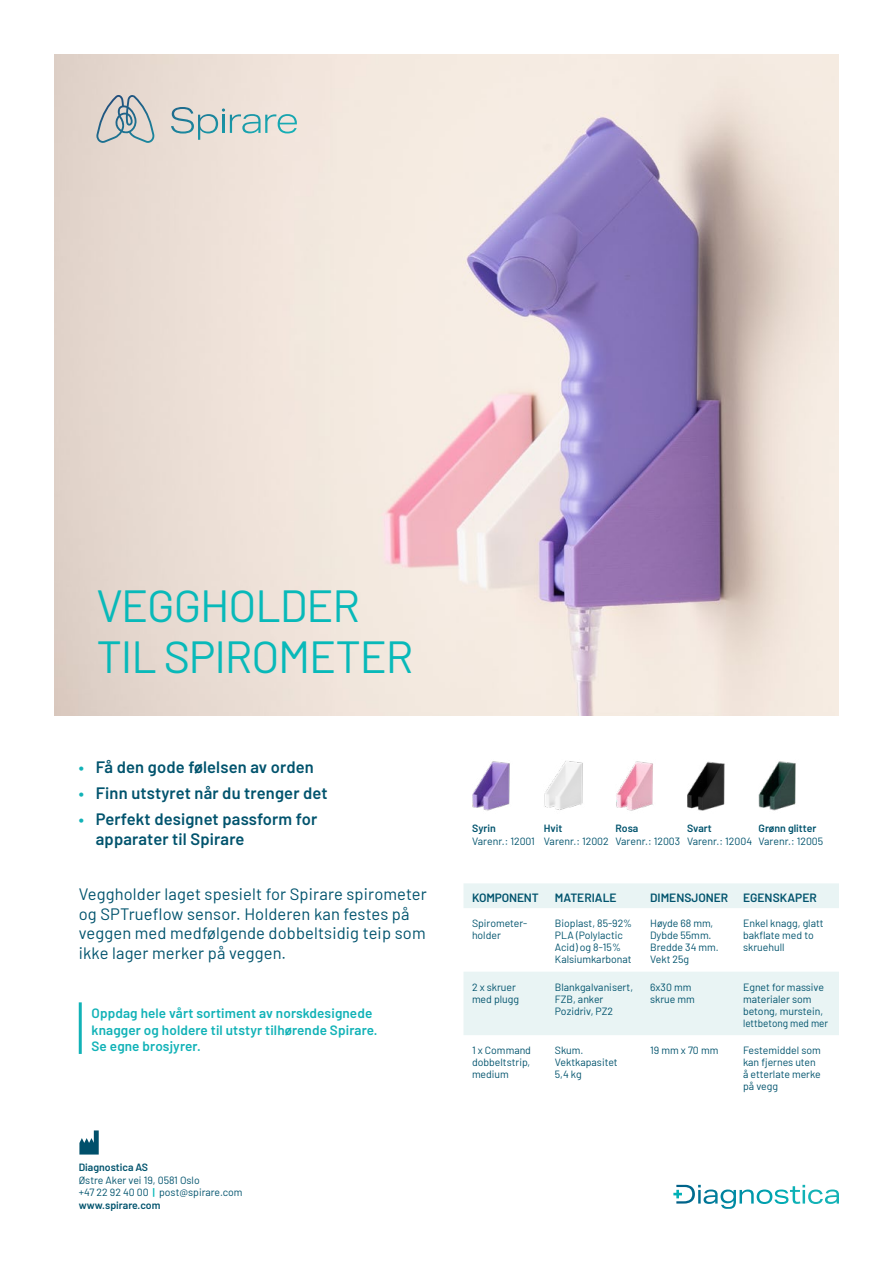
<style>
.page{position:relative;width:893px;height:1263px;background:#fff}
.page>*{position:absolute;margin:0;border:0;box-sizing:border-box;transform-origin:0 0}
.t1{font:45px/51px "Barlow";letter-spacing:-.025em;color:#08b9b9}
.t2{font:16.5px/19.8px "Barlow";letter-spacing:.01em;color:#00536d}
.t3{font:600 16.5px/19.8px "Barlow";letter-spacing:.01em;color:#00536d}
.t4{font:600 13.5px/16.5px "Barlow";letter-spacing:.01em;color:#11b2b7}
.t5{font:600 12px "Barlow";color:#00536d}
.t6{font:10.5px/12px "Barlow";color:#00536d}
.t7{font:600 10.5px "Barlow";color:#00536d}
.s1{color:#11b2b7}
.s2{font-weight:600;color:#08b9b9}
.s3{font-weight:600}
</style>
<div class="page">
<img style="left:54px;top:54px;width:785px;height:661px">
<svg style="left:96px;top:95px;width:59px;height:48px;background:#bdc1c0"></svg>
<svg style="left:171px;top:107px;width:126px;height:33px;background:#c6d2ce"></svg>
<svg style="left:79px;top:1130px;width:20px;height:24px"></svg>
<img style="left:698px;top:1185px;width:3px;height:18px">
<img style="left:704px;top:1189px;width:14px;height:15px">
<img style="left:720px;top:1189px;width:16px;height:20px">
<img style="left:739px;top:1189px;width:15px;height:14px">
<img style="left:757px;top:1189px;width:15px;height:15px">
<img style="left:774px;top:1189px;width:14px;height:15px">
<img style="left:790px;top:1186px;width:10px;height:18px">
<img style="left:802px;top:1185px;width:3px;height:18px">
<img style="left:808px;top:1189px;width:15px;height:15px">
<img style="left:825px;top:1189px;width:14px;height:15px">
<img style="left:676px;top:1185px;width:19px;height:18px">
<svg style="left:673px;top:1190px;width:9px;height:8px"></svg>
<svg style="left:463px;top:883px;width:376px;height:152px;fill:#e9f4f4"></svg>
<img style="left:544px;top:761px;width:39px;height:49px">
<img style="left:616px;top:761px;width:37px;height:50px">
<img style="left:472px;top:761px;width:38px;height:50px">
<img style="left:687px;top:761px;width:38px;height:50px">
<img style="left:759px;top:761px;width:37px;height:50px">
<hr style="left:79px;top:1002px;width:3px;height:52px;background:#11b2b7">
<h1 class="t1" style="left:96px;top:577px;width:319px">VEGGHOLDER<br>TIL SPIROMETER</h1>
<h2 class="t3" style="left:79px;top:756px;width:237px"><span class="s1">•</span> Få den gode følelsen av orden</h2>
<h2 class="t3" style="left:79px;top:782px;width:250px"><span class="s1">•</span> Finn utstyret når du trenger det</h2>
<h2 class="t3" style="left:96px;top:807px;width:223px;text-indent:-17px"><span class="s1">•</span> Perfekt designet passform for apparater til Spirare</h2>
<h2 class="t2" style="left:79px;top:883px;width:350px">Veggholder laget spesielt for Spirare spirometer og SPTrueflow sensor. Holderen kan festes på veggen med medfølgende dobbeltsidig teip som ikke lager merker på veggen.</h2>
<p class="t4" style="left:92px;top:1004px;width:288px">Oppdag hele vårt sortiment av norskdesignede knagger og holdere til utstyr tilhørende Spirare.<br>Se egne brosjyrer.</p>
<p class="t7" style="left:79px;top:1160px;width:71px">Diagnostica AS</p>
<p class="t6" style="left:79px;top:1173px;width:165px;line-height:12.6px">Østre Aker vei 19, 0581 Oslo<br>+47 22 92 40 00 <span class="s2">|</span> post@spirare.com <span class="s3">www.spirare.com</span></p>
<p class="t7" style="left:472px;top:821px;width:25px">Syrin</p>
<p class="t6" style="left:472px;top:834px;width:64px">Varenr.: 12001</p>
<p class="t7" style="left:759px;top:821px;width:59px">Grønn glitter</p>
<p class="t6" style="left:759px;top:834px;width:66px">Varenr.: 12005</p>
<p class="t7" style="left:544px;top:821px;width:20px">Hvit</p>
<p class="t6" style="left:544px;top:834px;width:66px">Varenr.: 12002</p>
<p class="t7" style="left:687px;top:821px;width:26px">Svart</p>
<p class="t6" style="left:687px;top:834px;width:67px">Varenr.: 12004</p>
<p class="t7" style="left:616px;top:821px;width:24px">Rosa</p>
<p class="t6" style="left:616px;top:834px;width:66px">Varenr.: 12003</p>
<p class="t5" style="left:472px;top:889px;width:68px">KOMPONENT</p>
<p class="t5" style="left:555px;top:889px;width:63px">MATERIALE</p>
<p class="t5" style="left:650px;top:889px;width:168px">DIMENSJONER EGENSKAPER</p>
<p class="t6" style="left:472px;top:916px;width:57px">Spirometer&shy;holder</p>
<p class="t6" style="left:555px;top:916px;width:79px">Bioplast, 85-92%<br>PLA (Polylactic<br>Acid) og 8-15%<br>Kalsiumkarbonat</p>
<p class="t6" style="left:650px;top:916px;width:70px">Høyde 68 mm,<br>Dybde 55mm.<br>Bredde 34 mm.<br>Vekt 25g</p>
<p class="t6" style="left:743px;top:916px;width:82px">Enkel knagg, glatt bakflate med to skruehull</p>
<p class="t6" style="left:472px;top:980px;width:49px">2 x skruer med plugg</p>
<p class="t6" style="left:555px;top:980px;width:80px">Blankgalvanisert,<br>FZB, anker<br>Pozidriv, PZ2</p>
<p class="t6" style="left:650px;top:980px;width:46px">6x30 mm skrue mm</p>
<p class="t6" style="left:743px;top:980px;width:87px">Egnet for massive materialer som betong, murstein, lettbetong med mer</p>
<p class="t6" style="left:472px;top:1043px;width:61px;text-align:justify">1 x Command dobbeltstrip, medium</p>
<p class="t6" style="left:555px;top:1043px;width:64px">Skum.<br>Vektkapasitet<br>5,4 kg</p>
<p class="t6" style="left:650px;top:1043px;width:70px">19 mm x 70 mm</p>
<p class="t6" style="left:743px;top:1043px;width:79px">Festemiddel som kan fjernes uten å etterlate merke på vegg</p>
</div>
